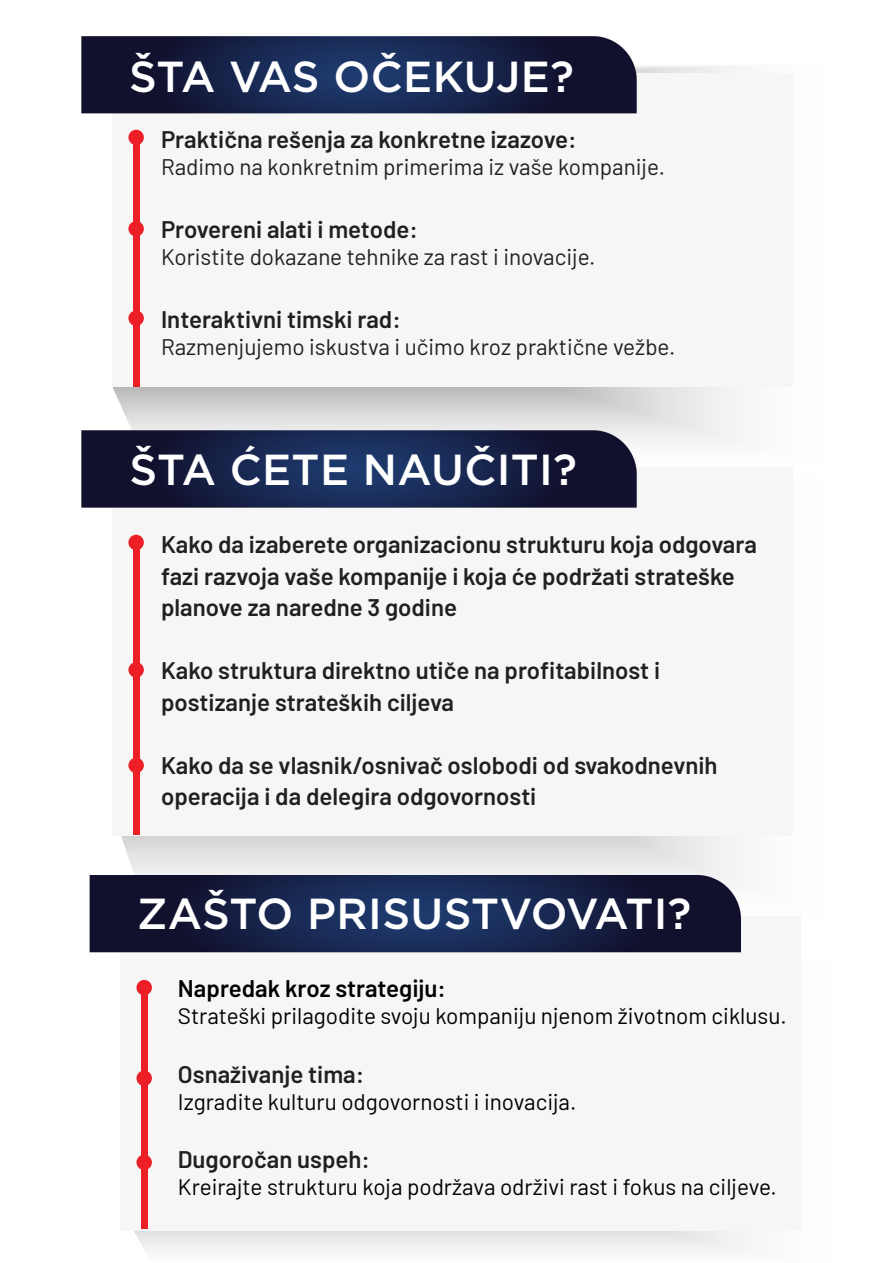
<style>
.page{position:relative;width:893px;height:1263px;background:#fff}
.page>*{position:absolute;margin:0;border:0;box-sizing:border-box;transform-origin:0 0}
.t1{font:500 43.35px "Gotham";letter-spacing:.01em;color:#fff}
.t2{font:600 24px/31.5px "Barlow";color:#221f1f}
.t3{font:600 24px "Barlow";color:#000}
.t4{font:22.5px "Barlow";color:#000}
.t5{font:22.5px "Barlow";color:#221f1f}
</style>
<div class="page">
<div style="left:112px;top:73px;width:681px;height:314px;background:#f6f6f6"></div>
<img style="left:81px;top:36px;width:555px;height:77px">
<div style="left:133px;top:135px;width:6px;height:252px;background:#ec1f27"></div>
<div style="left:128px;top:130px;width:16px;height:15px;background:#ec1f27;border-radius:50%"></div>
<div style="left:128px;top:310px;width:16px;height:16px;background:#ec1f27;border-radius:50%"></div>
<div style="left:128px;top:221px;width:16px;height:16px;background:#ec1f27;border-radius:50%"></div>
<img style="left:121px;top:466px;width:620px;height:449px">
<div style="left:112px;top:467px;width:681px;height:368px;background:#f6f6f6"></div>
<div style="left:133px;top:540px;width:6px;height:295px;background:#ec1f27"></div>
<div style="left:128px;top:535px;width:16px;height:15px;background:#ec1f27;border-radius:50%"></div>
<div style="left:128px;top:758px;width:16px;height:15px;background:#ec1f27;border-radius:50%"></div>
<div style="left:128px;top:662px;width:16px;height:16px;background:#ec1f27;border-radius:50%"></div>
<img style="left:81px;top:430px;width:555px;height:77px">
<img style="left:134px;top:915px;width:610px;height:345px">
<div style="left:120px;top:916px;width:681px;height:314px;background:#f6f6f6"></div>
<div style="left:141px;top:985px;width:6px;height:244px;background:#ec1f27"></div>
<div style="left:136px;top:980px;width:16px;height:15px;background:#ec1f27;border-radius:50%"></div>
<div style="left:136px;top:1155px;width:16px;height:15px;background:#ec1f27;border-radius:50%"></div>
<div style="left:136px;top:1070px;width:16px;height:16px;background:#ec1f27;border-radius:50%"></div>
<img style="left:89px;top:875px;width:651px;height:77px">
<h1 class="t1" style="left:129px;top:48px;width:446px">ŠTA VAS OČEKUJE?</h1>
<p class="t2" style="left:161px;top:122px;width:417px">Praktična rešenja za konkretne izazove:</p>
<p class="t5" style="left:161px;top:151px;width:505px">Radimo na konkretnim primerima iz vaše kompanije.</p>
<p class="t2" style="left:161px;top:212px;width:258px">Provereni alati i metode:</p>
<p class="t5" style="left:161px;top:241px;width:436px">Koristite dokazane tehnike za rast i inovacije.</p>
<p class="t2" style="left:161px;top:302px;width:241px">Interaktivni timski rad:</p>
<p class="t5" style="left:161px;top:331px;width:516px">Razmenjujemo iskustva i učimo kroz praktične vežbe.</p>
<h1 class="t1" style="left:130px;top:441px;width:449px">ŠTA ĆETE NAUČITI?</h1>
<p class="t2" style="left:161px;top:527px;width:597px">Kako da izaberete organizacionu strukturu koja odgovara fazi razvoja vaše kompanije i koja će podržati strateške planove za naredne 3 godine</p>
<p class="t2" style="left:161px;top:653px;width:501px">Kako struktura direktno utiče na profitabilnost i postizanje strateških ciljeva</p>
<p class="t2" style="left:161px;top:747px;width:558px">Kako da se vlasnik/osnivač oslobodi od svakodnevnih operacija i da delegira odgovornosti</p>
<h1 class="t1" style="left:137px;top:885px;width:556px">ZAŠTO PRISUSTVOVATI?</h1>
<p class="t3" style="left:178px;top:971px;width:270px">Napredak kroz strategiju:</p>
<p class="t4" style="left:178px;top:1000px;width:610px">Strateški prilagodite svoju kompaniju njenom životnom ciklusu.</p>
<p class="t2" style="left:178px;top:1057px;width:188px">Osnaživanje tima:</p>
<p class="t4" style="left:178px;top:1085px;width:400px">Izgradite kulturu odgovornosti i inovacija.</p>
<p class="t2" style="left:178px;top:1142px;width:194px">Dugoročan uspeh:</p>
<p class="t4" style="left:178px;top:1171px;width:600px">Kreirajte strukturu koja podržava održivi rast i fokus na ciljeve.</p>
</div>
